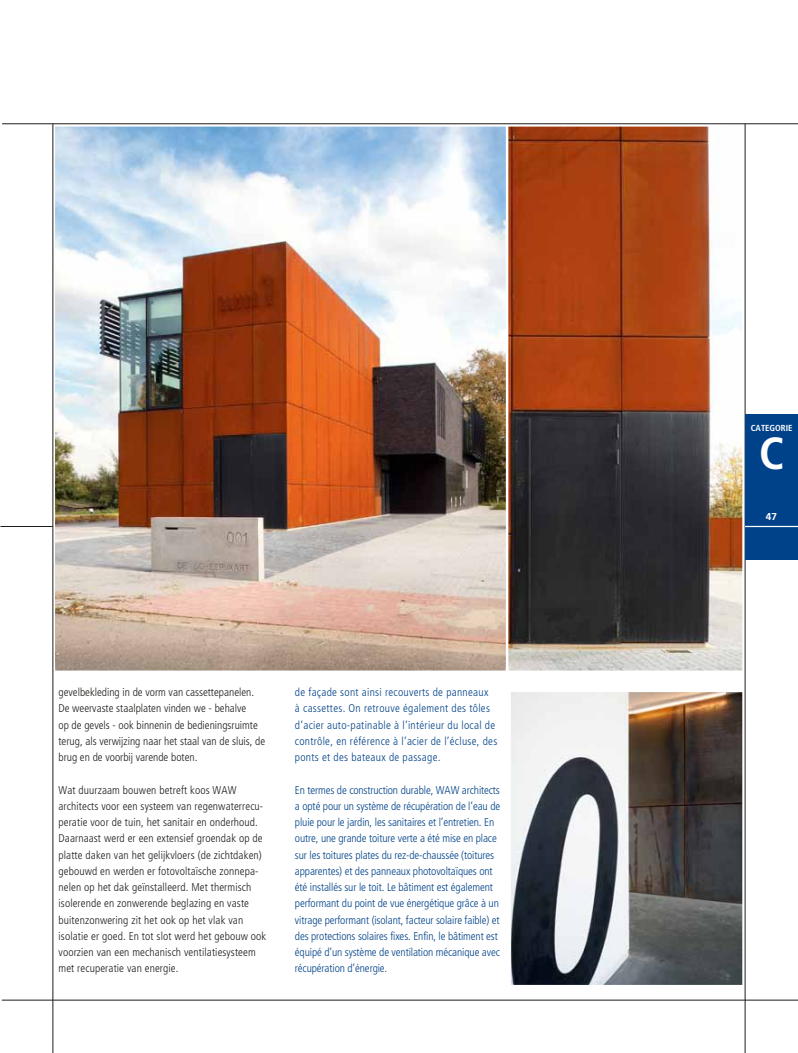
<style>
.page{position:relative;width:798px;height:1053px;background:#fff}
.page>*{position:absolute;margin:0;border:0;box-sizing:border-box;transform-origin:0 0}
.t1{font:700 condensed 45px "Frutiger";color:#fff}
.t2{font:300 condensed 11.25px/16.2px "Frutiger";letter-spacing:.01em;color:#1d1d1b}
.t3{font:300 condensed 11.25px/16.2px "Frutiger";letter-spacing:-.01em;color:#004289}
.t4{font:300 condensed 11.25px/16.2px "Frutiger";letter-spacing:.025em;color:#004289}
.t5{font:700 10px "Frutiger";color:#fff}
.t6{font:700 condensed 8.75px "Frutiger";color:#fff}
</style>
<div class="page">
<svg style="left:509px;top:124px;width:235px;height:547px;background:#885843"></svg>
<svg style="left:511px;top:692px;width:232px;height:293px"></svg>
<img style="left:51px;top:124px;width:458px;height:550px">
<hr style="left:0;top:526px;width:53px;height:1px;background:#1d1d1b">
<hr style="left:2px;top:999px;width:795px;height:1px;background:#1d1d1b">
<hr style="left:2px;top:123px;width:795px;height:1px;background:#1d1d1b">
<hr style="left:53px;top:124px;width:1px;height:928px;background:#1d1d1b">
<hr style="left:744px;top:124px;width:1px;height:928px;background:#1d1d1b">
<div style="left:744px;top:415px;width:53px;height:145px;background:#004289"></div>
<hr style="left:744px;top:526px;width:53px;height:1px;background:#fff">
<p class="t2" style="left:58px;top:684px;width:208px">gevelbekleding in de vorm van cassettepanelen.<br>De weervaste staalplaten vinden we - behalve<br>op de gevels - ook binnenin de bedieningsruimte terug, als verwijzing naar het staal van de sluis, de brug en de voorbij varende boten.</p>
<p class="t2" style="left:58px;top:781px;width:209px">Wat duurzaam bouwen betreft koos WAW architects voor een systeem van regenwaterrecu&shy;peratie voor de tuin, het sanitair en onderhoud.<br>Daarnaast werd er een extensief groendak op de platte daken van het gelijkvloers (de zichtdaken) gebouwd en werden er fotovoltaïsche zonnepa&shy;nelen op het dak geïnstalleerd. Met thermisch isolerende en zonwerende beglazing en vaste buitenzonwering zit het ook op het vlak van isolatie er goed. En tot slot werd het gebouw ook voorzien van een mechanisch ventilatiesysteem met recuperatie van energie.</p>
<p class="t4" style="left:295px;top:684px;width:204px">de façade sont ainsi recouverts de panneaux<br>à cassettes. On retrouve également des tôles d’acier auto-patinable à l’intérieur du local de contrôle, en référence à l’acier de l’écluse, des ponts et des bateaux de passage.</p>
<p class="t3" style="left:295px;top:781px;width:207px">En termes de construction durable, WAW architects a opté pour un système de récupération de l’eau de pluie pour le jardin, les sanitaires et l’entretien. En outre, une grande toiture verte a été mise en place sur les toitures plates du rez-de-chaussée (toitures apparentes) et des panneaux photovoltaïques ont été installés sur le toit. Le bâtiment est également performant du point de vue énergétique grâce à un vitrage performant (isolant, facteur solaire faible) et des protections solaires fixes. Enfin, le bâtiment est équipé d’un système de ventilation mécanique avec récupération d’énergie.</p>
<p class="t6" style="left:750px;top:423px;width:43px">CATEGORI E</p>
<h1 class="t1" style="left:758px;top:426px;width:27px">C</h1>
<p class="t5" style="left:765px;top:510px;width:13px">47</p>
</div>
